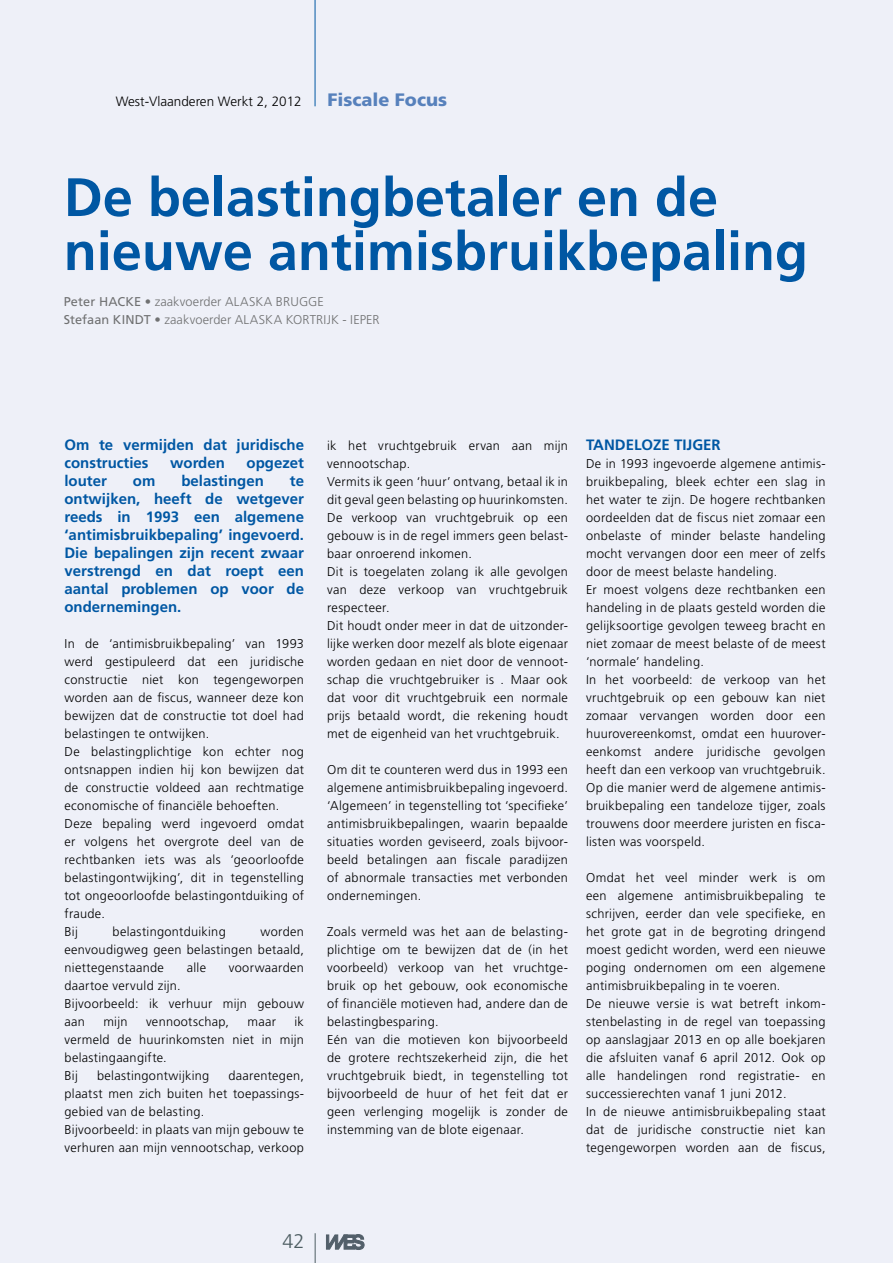
<style>
.page{position:relative;width:893px;height:1263px;background:#eef0f8}
.page>*{position:absolute;margin:0;border:0;box-sizing:border-box;transform-origin:0 0}
.t1{font:700 54px/54px "Frutiger LT Std";color:#0057a3}
.t2{font:300 19.8px "Frutiger LT Std";color:#4d5d62}
.t3{font:900 18px "Frutiger LT Std";color:#5781bc}
.t4{font:700 15px/18px "Frutiger LT Std";color:#0057a3}
.t5{font:300 13.5px "Frutiger LT Std";color:#000}
.t6{font:300 12.75px/18px "Frutiger LT Std";letter-spacing:.025em;color:#000}
.t7{font:300 12.75px/18px "Frutiger LT Std";letter-spacing:.01em;color:#707172}
.s1{font-weight:400}
</style>
<div class="page">
<svg style="left:326px;top:1234px;width:38px;height:15px"></svg>
<hr style="left:315px;top:1233px;width:1px;height:30px;background:#4d5d62">
<hr style="left:315px;top:0;width:1px;height:106px;background:#0057a3">
<p class="t5" style="left:116px;top:94px;width:188px">West-Vlaanderen Werkt 2, 2012</p>
<h3 class="t3" style="left:327px;top:89px;width:121px">Fiscale Focus</h3>
<h1 class="t1" style="left:64px;top:171px;width:746px">De belastingbetaler en de nieuwe antimisbruikbepaling</h1>
<p class="t7" style="left:64px;top:293px;width:317px"><span class="s1">Peter HACKE</span> • zaakvoerder ALASKA BRUGGE<br><span class="s1">Stefaan KINDT</span> • zaakvoerder ALASKA KORTRIJK - IEPER</p>
<p class="t4" style="left:64px;top:436px;width:241px">Om te vermijden dat juridische constructies</p>
<p class="t4" style="left:170px;top:454px;width:56px">worden</p>
<p class="t4" style="left:247px;top:454px;width:59px">opgezet</p>
<p class="t4" style="left:64px;top:472px;width:44px">louter</p>
<p class="t4" style="left:133px;top:472px;width:24px">om</p>
<p class="t4" style="left:181px;top:472px;width:84px">belastingen</p>
<p class="t4" style="left:64px;top:472px;width:241px;text-align:justify;text-indent:225px">te ontwijken, heeft de wetgever reeds in 1993 een algemene ‘antimisbruikbepaling’ ingevoerd.<br>Die bepalingen zijn recent zwaar verstrengd en dat roept een aantal problemen op voor de ondernemingen.</p>
<p class="t6" style="left:64px;top:635px;width:241px">In de ‘antimisbruikbepaling’ van 1993 werd gestipuleerd dat een juridische constructie niet kon tegengeworpen worden aan de fiscus, wanneer deze kon bewijzen dat de constructie tot doel had belastingen te ontwijken.<br>De belastingplichtige kon echter nog ontsnappen indien hij kon bewijzen dat de constructie voldeed aan rechtmatige economische of financiële behoeften.<br>Deze bepaling werd ingevoerd omdat er volgens het overgrote deel van de rechtbanken iets was als ‘geoorloofde belastingontwijking’, dit in tegenstelling tot ongeoorloofde belastingontduiking of fraude.<br>Bij</p>
<p class="t6" style="left:64px;top:923px;width:241px;text-align:justify;text-indent:196px">worden eenvoudigweg geen belastingen betaald, niettegenstaande</p>
<p class="t6" style="left:113px;top:923px;width:115px">belastingontduiking</p>
<p class="t6" style="left:187px;top:959px;width:21px">alle</p>
<p class="t6" style="left:229px;top:959px;width:77px">voorwaarden</p>
<p class="t6" style="left:64px;top:977px;width:241px">daartoe vervuld zijn.<br>Bijvoorbeeld: ik verhuur mijn gebouw aan</p>
<p class="t6" style="left:64px;top:1013px;width:241px;text-indent:230px">ik vermeld de huurinkomsten niet in mijn belastingaangifte.<br>Bij</p>
<p class="t6" style="left:103px;top:1013px;width:26px">mijn</p>
<p class="t6" style="left:146px;top:1013px;width:85px">vennootschap,</p>
<p class="t6" style="left:248px;top:1013px;width:30px">maar</p>
<p class="t6" style="left:64px;top:1067px;width:241px;text-indent:164px">daarentegen, plaatst men zich buiten het toepassings&shy;gebied van de belasting.<br>Bijvoorbeeld: in plaats van mijn gebouw te verhuren aan mijn vennootschap, verkoop</p>
<p class="t6" style="left:97px;top:1067px;width:114px">belastingontwijking</p>
<p class="t6" style="left:327px;top:437px;width:242px">ik het vruchtgebruik ervan aan mijn vennootschap.<br>Vermits ik geen ‘huur’ ontvang, betaal ik in dit geval geen belasting op huurinkomsten.<br>De verkoop van vruchtgebruik op een gebouw is in de regel immers geen belast&shy;baar onroerend inkomen.<br>Dit is toegelaten zolang ik alle gevolgen van deze verkoop van vruchtgebruik respecteer.<br>Dit houdt onder meer in dat de uitzonder&shy;lijke werken door mezelf als blote eigenaar worden gedaan en niet door de vennoot&shy;schap die vruchtgebruiker is . Maar ook dat voor dit vruchtgebruik een normale prijs betaald wordt, die rekening houdt met de eigenheid van het vruchtgebruik.</p>
<p class="t6" style="left:327px;top:761px;width:242px;text-align:justify">Om dit te counteren werd dus in 1993 een algemene antimisbruikbepaling ingevoerd. ‘Algemeen’ in tegenstelling tot ‘specifieke’ antimisbruikbepalingen, waarin bepaalde situaties worden geviseerd, zoals bijvoor&shy;beeld betalingen aan fiscale paradijzen of abnormale transacties met verbonden ondernemingen.</p>
<p class="t6" style="left:327px;top:923px;width:242px">Zoals vermeld was het aan de belasting&shy;plichtige om te bewijzen dat de (in het voorbeeld) verkoop van het vruchtge&shy;bruik op het gebouw, ook economische of financiële motieven had, andere dan de belastingbesparing.<br>Eén van die motieven kon bijvoorbeeld de grotere rechtszekerheid zijn, die het vruchtgebruik biedt, in tegenstelling tot bijvoorbeeld de huur of het feit dat er geen verlenging mogelijk is zonder de instemming van de blote eigenaar.</p>
<p class="t4" style="left:586px;top:436px;width:136px">TANDELOZE TIJGER</p>
<p class="t6" style="left:586px;top:455px;width:241px">De in 1993 ingevoerde algemene antimis&shy;bruikbepaling, bleek echter een slag in het water te zijn. De hogere rechtbanken oordeelden dat de fiscus niet zomaar een onbelaste of minder belaste handeling mocht vervangen door een meer of zelfs door de meest belaste handeling.<br>Er moest volgens deze rechtbanken een handeling in de plaats gesteld worden die gelijksoortige gevolgen teweeg bracht en niet zomaar de meest belaste of de meest ‘normale’ handeling.<br>In het voorbeeld: de verkoop van het vruchtgebruik op een gebouw kan niet zomaar vervangen worden door een huurovereenkomst, omdat een huurover&shy;eenkomst andere juridische gevolgen heeft dan een verkoop van vruchtgebruik.<br>Op die manier werd de algemene antimis&shy;bruikbepaling een tandeloze tijger, zoals trouwens door meerdere juristen en fisca&shy;listen was voorspeld.</p>
<p class="t6" style="left:586px;top:869px;width:241px">Omdat het veel minder werk is om een algemene antimisbruikbepaling te schrijven, eerder dan vele specifieke, en het grote gat in de begroting dringend moest gedicht worden, werd een nieuwe poging ondernomen om een algemene antimisbruikbepaling in te voeren.<br>De nieuwe versie is wat betreft inkom&shy;stenbelasting in de regel van toepassing op aanslagjaar 2013 en op alle boekjaren die afsluiten vanaf 6 april 2012. Ook op alle handelingen rond registratie- en successierechten vanaf 1 juni 2012.<br>In de nieuwe antimisbruikbepaling staat dat de juridische constructie niet kan tegengeworpen worden aan de fiscus,</p>
<h2 class="t2" style="left:282px;top:1230px;width:24px">42</h2>
</div>
